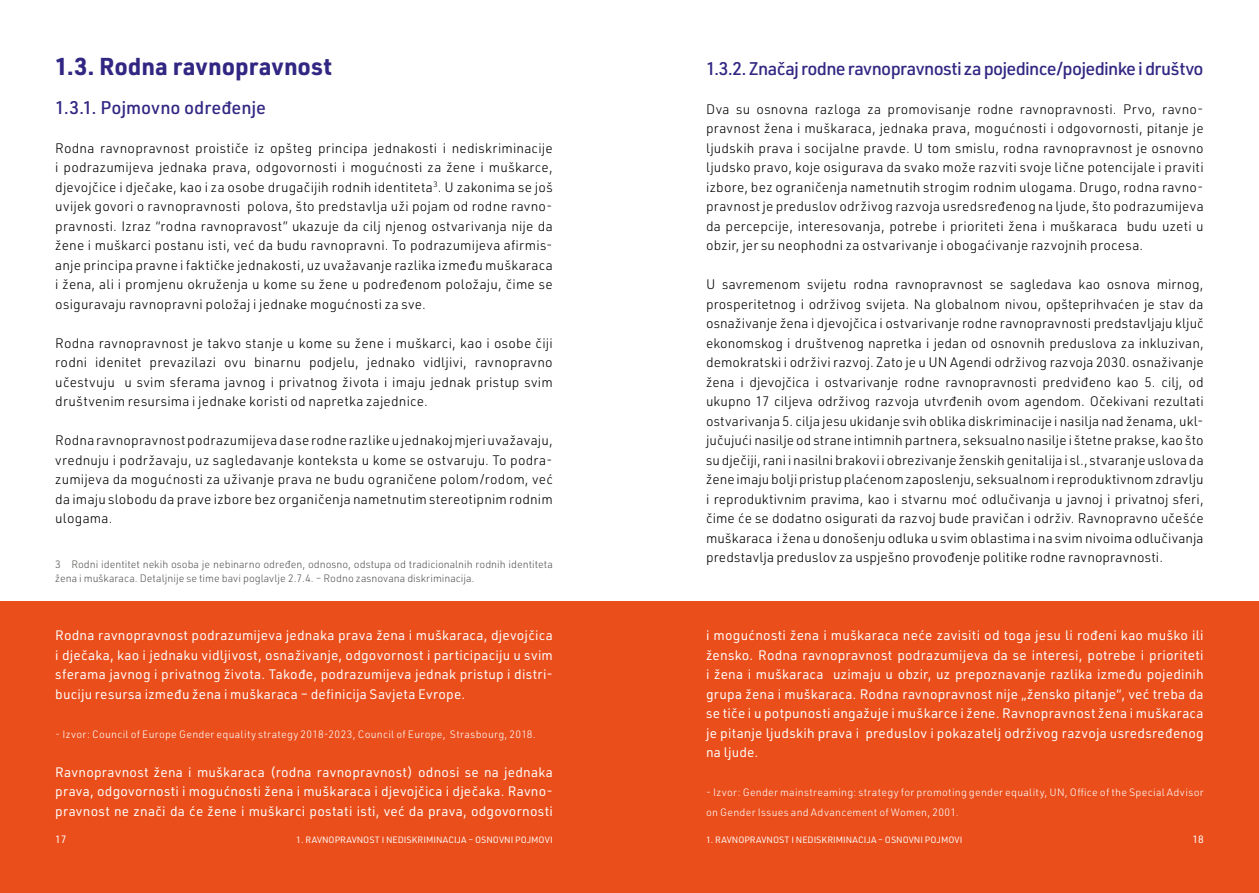
<style>
.page{position:relative;width:1259px;height:893px;background:#fff}
.page>*{position:absolute;margin:0;border:0;box-sizing:border-box;transform-origin:0 0}
.t1{font:700 24px "URWDIN";color:#312783}
.t2{font:500 18px "URWDIN";letter-spacing:-.03em;color:#312783}
.t3{font:500 18px "URWDIN";color:#312783}
.t4{font:300 13.5px/19.5px "URWDIN";letter-spacing:.015em;color:#000;text-align:justify}
.t5{font:13.5px/19.5px "URWDIN";letter-spacing:.02em;color:#fff;text-align:justify}
.t6{font:300 10.5px/19.5px "URWDIN";letter-spacing:.03em;color:#fff}
.t7{font:300 10.5px/13.5px "URWDIN";color:#575756}
.t8{font:10.5px "URWDIN";color:#fff}
.t9{font:9px "URWDIN";color:#fff}
</style>
<div class="page">
<div style="left:0;top:601px;width:1259px;height:292px;background:#e94e1b"></div>
<h1 class="t1" style="left:55px;top:50px;width:278px">1.3. Rodna ravnopravnost</h1>
<h2 class="t3" style="left:55px;top:95px;width:212px">1.3.1. Pojmovno određenje</h2>
<p class="t4" style="left:55px;top:138px;width:499px">Rodna ravnopravnost proističe iz opšteg principa jednakosti i nediskriminacije i podrazumijeva jednaka prava, odgovornosti i mogućnosti za žene i muškarce, djevojčice i dječake, kao i za osobe drugačijih rodnih identiteta<sup>3</sup>. U zakonima se još uvijek govori o ravnopravnosti polova, što predstavlja uži pojam od rodne ravno&shy;pravnosti. Izraz “rodna ravnopravost” ukazuje da cilj njenog ostvarivanja nije da žene i muškarci postanu isti, već da budu ravnopravni. To podrazumijeva afirmis&shy;anje principa pravne i faktičke jednakosti, uz uvažavanje razlika između muškaraca i žena, ali i promjenu okruženja u kome su žene u podređenom položaju, čime se osiguravaju ravnopravni položaj i jednake mogućnosti za sve.</p>
<p class="t4" style="left:55px;top:333px;width:499px">Rodna ravnopravnost je takvo stanje u kome su žene i muškarci, kao i osobe čiji rodni idenitet prevazilazi ovu binarnu podjelu, jednako vidljivi, ravnopravno učestvuju u svim sferama javnog i privatnog života i imaju jednak pristup svim društvenim resursima i jednake koristi od napretka zajednice.</p>
<p class="t4" style="left:55px;top:430px;width:499px">Rodna ravnopravnost podrazumijeva da se rodne razlike u jednakoj mjeri uvažavaju, vrednuju i podržavaju, uz sagledavanje konteksta u kome se ostvaruju. To podra&shy;zumijeva da mogućnosti za uživanje prava ne budu ograničene polom/rodom, već da imaju slobodu da prave izbore bez organičenja nametnutim stereotipnim rodnim ulogama.</p>
<p class="t7" style="left:55px;top:558px;width:499px">3 Rodni identitet nekih osoba je nebinarno određen, odnosno, odstupa od tradicionalnih rodnih identiteta žena i muškaraca. Detaljnije se time bavi poglavlje 2.7.4. – Rodno zasnovana diskriminacija.</p>
<p class="t5" style="left:55px;top:625px;width:499px">Rodna ravnopravnost podrazumijeva jednaka prava žena i muškaraca, djevojčica i dječaka, kao i jednaku vidljivost, osnaživanje, odgovornost i participaciju u svim sferama javnog i privatnog života. Takođe, podrazumijeva jednak pristup i distri&shy;buciju resursa između žena i muškaraca – definicija Savjeta Evrope.</p>
<p class="t6" style="left:55px;top:724px;width:482px">- Izvor: Council of Europe Gender equality strategy 2018-2023, Council of Europe, Strasbourg, 2018.</p>
<p class="t5" style="left:55px;top:762px;width:499px">Ravnopravnost žena i muškaraca (rodna ravnopravnost) odnosi se na jednaka prava, odgovornosti i mogućnosti žena i muškaraca i djevojčica i dječaka. Ravno&shy;pravnost ne znači da će žene i muškarci postati isti, već da prava, odgovornosti</p>
<h2 class="t2" style="left:706px;top:56px;width:499px">1.3.2. Značaj rodne ravnopravnosti za pojedince/pojedinke i društvo</h2>
<p class="t4" style="left:706px;top:99px;width:499px">Dva su osnovna razloga za promovisanje rodne ravnopravnosti. Prvo, ravno&shy;pravnost žena i muškaraca, jednaka prava, mogućnosti i odgovornosti, pitanje je ljudskih prava i socijalne pravde. U tom smislu, rodna ravnopravnost je osnovno ljudsko pravo, koje osigurava da svako može razviti svoje lične potencijale i praviti izbore, bez ograničenja nametnutih strogim rodnim ulogama. Drugo, rodna ravno&shy;pravnost je preduslov održivog razvoja usredsređenog na ljude, što podrazumijeva da percepcije, interesovanja, potrebe i prioriteti žena i muškaraca budu uzeti u obzir, jer su neophodni za ostvarivanje i obogaćivanje razvojnih procesa.</p>
<p class="t4" style="left:706px;top:274px;width:499px">U savremenom svijetu rodna ravnopravnost se sagledava kao osnova mirnog, prosperitetnog i održivog svijeta. Na globalnom nivou, opšteprihvaćen je stav da osnaživanje žena i djevojčica i ostvarivanje rodne ravnopravnosti predstavljaju ključ ekonomskog i društvenog napretka i jedan od osnovnih preduslova za inkluzivan, demokratski i održivi razvoj. Zato je u UN Agendi održivog razvoja 2030. osnaživanje žena i djevojčica i ostvarivanje rodne ravnopravnosti predviđeno kao 5. cilj, od ukupno 17 ciljeva održivog razvoja utvrđenih ovom agendom. Očekivani rezultati ostvarivanja 5. cilja jesu ukidanje svih oblika diskriminacije i nasilja nad ženama, ukl&shy;jučujući nasilje od strane intimnih partnera, seksualno nasilje i štetne prakse, kao što su dječiji, rani i nasilni brakovi i obrezivanje ženskih genitalija i sl., stvaranje uslova da žene imaju bolji pristup plaćenom zaposlenju, seksualnom i reproduktivnom zdravlju i reproduktivnim pravima, kao i stvarnu moć odlučivanja u javnoj i privatnoj sferi, čime će se dodatno osigurati da razvoj bude pravičan i održiv. Ravnopravno učešće muškaraca i žena u donošenju odluka u svim oblastima i na svim nivoima odlučivanja predstavlja preduslov za uspješno provođenje politike rodne ravnopravnosti.</p>
<p class="t5" style="left:706px;top:625px;width:499px">i mogućnosti žena i muškaraca neće zavisiti od toga jesu li rođeni kao muško ili žensko. Rodna ravnopravnost podrazumijeva da se interesi, potrebe i prioriteti i žena i muškaraca uzimaju u obzir, uz prepoznavanje razlika između pojedinih grupa žena i muškaraca. Rodna ravnopravnost nije „žensko pitanje“, već treba da se tiče i u potpunosti angažuje i muškarce i žene. Ravnopravnost žena i muškaraca je pitanje ljudskih prava i preduslov i pokazatelj održivog razvoja usredsređenog na ljude.</p>
<p class="t6" style="left:706px;top:783px;width:499px">- Izvor: Gender mainstreaming: strategy for promoting gender equality, UN, Office of the Special Advisor on Gender Issues and Advancement of Women, 2001.</p>
<p class="t8" style="left:55px;top:832px;width:13px">17</p>
<p class="t9" style="left:296px;top:833px;width:258px">1. RAVNOPRAVNOST I NEDISKRIMINACIJA – OSNOVNI POJMOVI</p>
<p class="t9" style="left:706px;top:833px;width:258px">1. RAVNOPRAVNOST I NEDISKRIMINACIJA – OSNOVNI POJMOVI</p>
<p class="t8" style="left:1192px;top:832px;width:13px">18</p>
</div>
